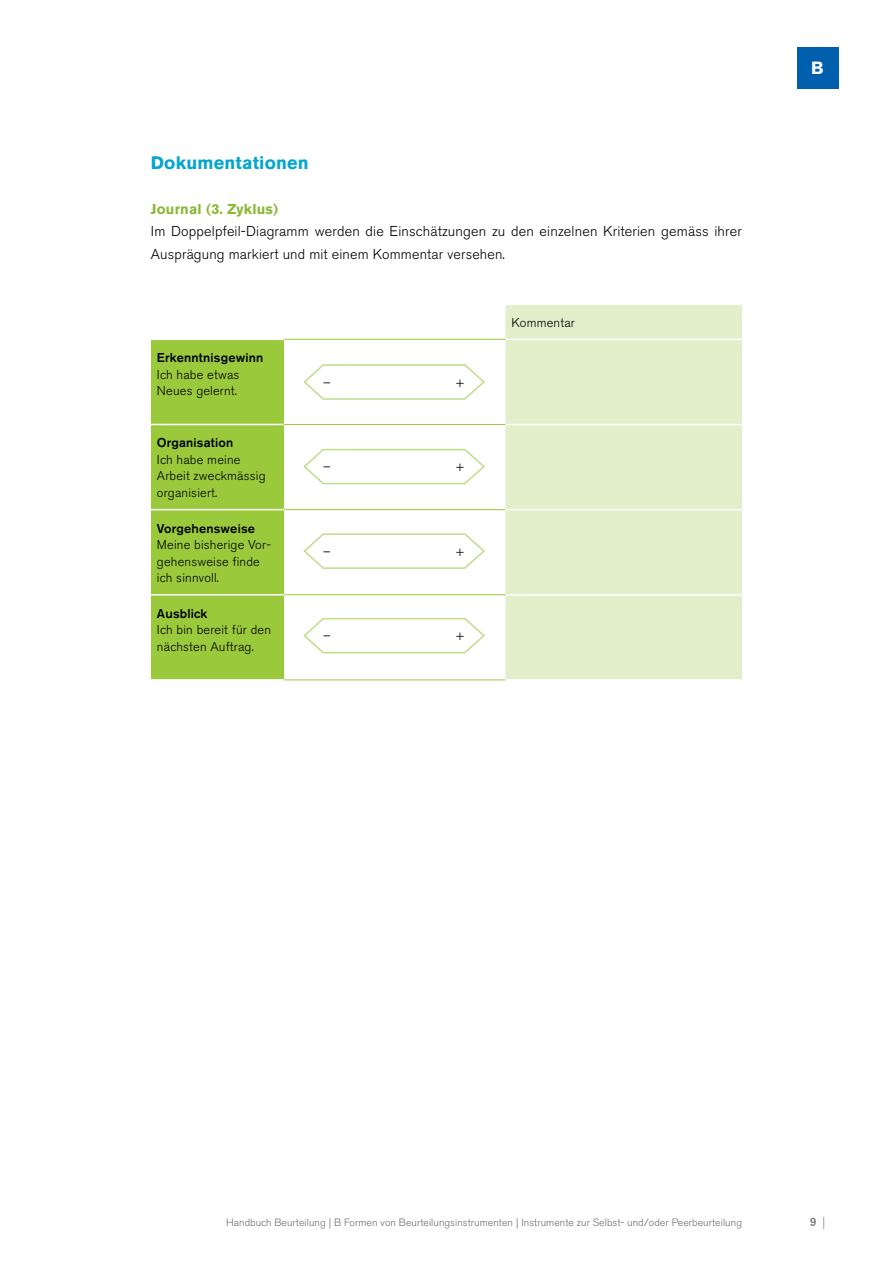
<style>
.page{position:relative;width:893px;height:1263px;background:#fff}
.page>*{position:absolute;margin:0;border:0;box-sizing:border-box;transform-origin:0 0}
.t1{font:700 18px "Akzidenz Grotesk BE";letter-spacing:.01em;color:#00a6ce}
.t2{font:700 17.55px "Akzidenz Grotesk BE";color:#fff}
.t3{font:300 14.25px/22.5px "Akzidenz Grotesk BE";letter-spacing:.01em;color:#000}
.t4{font:700 14.25px "Akzidenz Grotesk BE";letter-spacing:.015em;color:#8bb836}
.t5{font:300 12.75px/16.5px "Akzidenz Grotesk BE";letter-spacing:.015em;color:#000}
.t6{font:500 12.75px "Akzidenz Grotesk BE";letter-spacing:.015em;color:#000}
.t7{font:500 12px "Akzidenz Grotesk BE";color:#808285}
.t8{font:300 10.5px "Akzidenz Grotesk BE";letter-spacing:.005em;color:#6d6e71}
.s1{font-weight:300}
</style>
<div class="page">
<div style="left:797px;top:47px;width:41px;height:41px;background:#005fac"></div>
<div style="left:505px;top:305px;width:237px;height:374px;background:#e3efcb"></div>
<div style="left:151px;top:340px;width:133px;height:339px;background:#9aca3c"></div>
<hr style="left:505px;top:339px;width:237px;height:1px;background:#fff">
<hr style="left:151px;top:424px;width:133px;height:1px;background:#fff">
<hr style="left:505px;top:424px;width:237px;height:1px;background:#fff">
<hr style="left:151px;top:509px;width:133px;height:1px;background:#fff">
<hr style="left:505px;top:509px;width:237px;height:1px;background:#fff">
<hr style="left:151px;top:594px;width:133px;height:1px;background:#fff">
<hr style="left:505px;top:594px;width:237px;height:1px;background:#fff">
<hr style="left:284px;top:339px;width:221px;height:1px;background:#9aca3c">
<hr style="left:284px;top:424px;width:221px;height:1px;background:#9aca3c">
<hr style="left:284px;top:509px;width:221px;height:1px;background:#9aca3c">
<hr style="left:284px;top:594px;width:221px;height:1px;background:#9aca3c">
<hr style="left:284px;top:679px;width:221px;height:1px;background:#9aca3c">
<svg style="left:303px;top:364px;width:182px;height:36px"></svg>
<svg style="left:303px;top:448px;width:182px;height:37px"></svg>
<svg style="left:303px;top:533px;width:182px;height:36px"></svg>
<svg style="left:303px;top:617px;width:182px;height:37px"></svg>
<h1 class="t1" style="left:151px;top:152px;width:159px">Dokumentationen</h1>
<p class="t4" style="left:151px;top:200px;width:129px">Journal (3. Zyklus)</p>
<p class="t3" style="left:151px;top:220px;width:593px">Im Doppelpfeil-Diagramm werden die Einschätzungen zu den einzelnen Kriterien gemäss ihrer<br>Ausprägung markiert und mit einem Kommentar versehen.</p>
<p class="t6" style="left:157px;top:350px;width:108px">Erkenntnisgewinn</p>
<p class="t5" style="left:157px;top:366px;width:84px">Ich habe etwas<br>Neues gelernt.</p>
<p class="t6" style="left:157px;top:435px;width:78px">Organisation</p>
<p class="t5" style="left:157px;top:451px;width:110px">Ich habe meine<br>Arbeit zweckmässig organisiert.</p>
<p class="t6" style="left:157px;top:520px;width:100px">Vorgehensweise</p>
<p class="t5" style="left:157px;top:537px;width:114px">Meine bisherige Vor&shy;gehensweise finde ich sinnvoll.</p>
<p class="t6" style="left:157px;top:605px;width:52px">Ausblick</p>
<p class="t5" style="left:157px;top:622px;width:116px">Ich bin bereit für den nächsten Auftrag.</p>
<p class="t5" style="left:323px;top:374px;width:9px">–</p>
<p class="t5" style="left:456px;top:374px;width:10px">+</p>
<p class="t5" style="left:323px;top:459px;width:9px">–</p>
<p class="t5" style="left:456px;top:459px;width:10px">+</p>
<p class="t5" style="left:323px;top:543px;width:9px">–</p>
<p class="t5" style="left:456px;top:543px;width:10px">+</p>
<p class="t5" style="left:323px;top:628px;width:9px">–</p>
<p class="t5" style="left:456px;top:628px;width:10px">+</p>
<p class="t5" style="left:511px;top:314px;width:65px">Kommentar</p>
<h2 class="t2" style="left:811px;top:58px;width:14px">B</h2>
<p class="t8" style="left:226px;top:1217px;width:517px">Handbuch Beurteilung | B Formen von Beurteilungsinstrumenten | Instrumente zur Selbst- und/oder Peerbeurteilung</p>
<p class="t7" style="left:810px;top:1214px;width:17px">9 <span class="s1">|</span></p>
</div>
